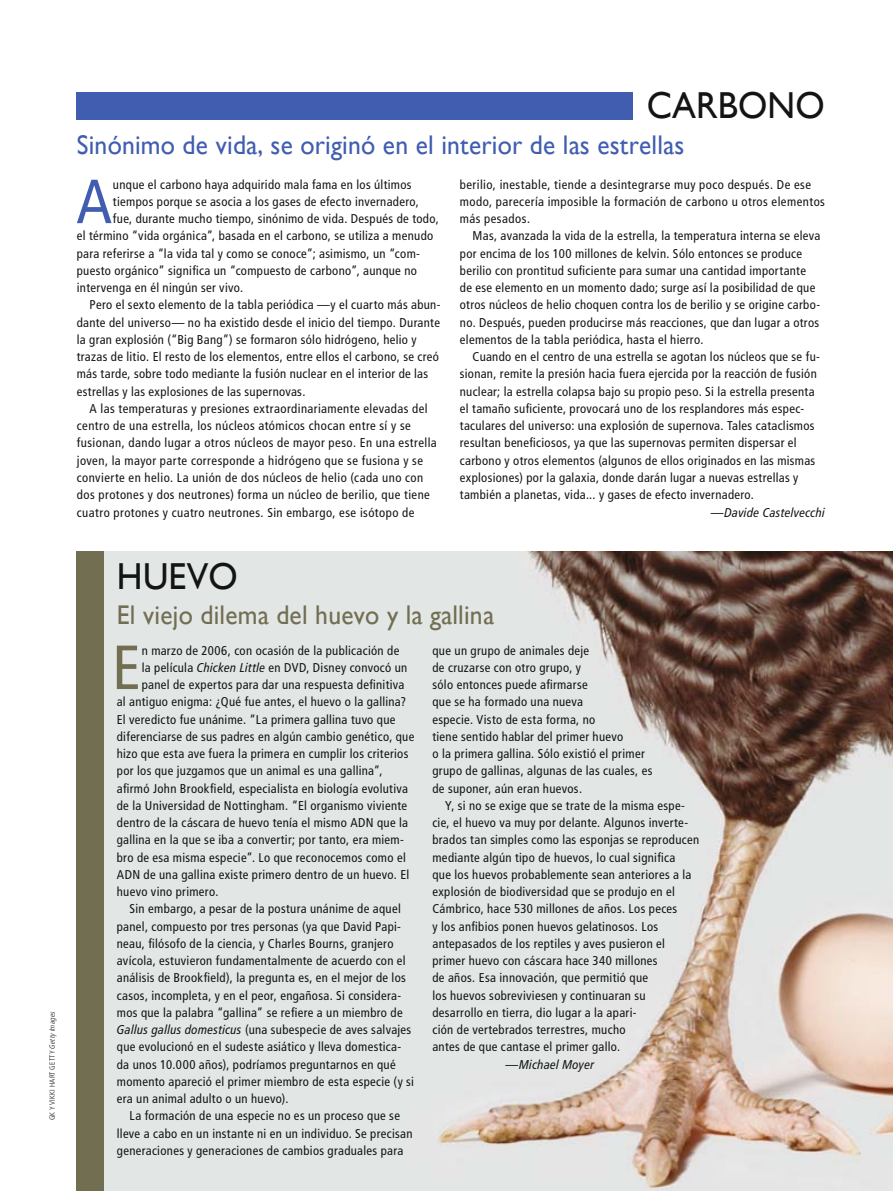
<style>
.page{position:relative;width:893px;height:1191px;background:#fff}
.page>*{position:absolute;margin:0;border:0;box-sizing:border-box;transform-origin:0 0}
.t1{font:condensed 62.25px "Frutiger LT Std";color:#405db0}
.t2{font:condensed 62.25px "Frutiger LT Std";color:#716e52}
.t3{font:37.5px "Gill Sans";letter-spacing:.005em;color:#131413;scale:.95 1}
.t4{font:27px "Gill Sans";letter-spacing:.01em;color:#405db0;scale:.95 1}
.t5{font:27px "Gill Sans";letter-spacing:.01em;color:#716e52;scale:.95 1}
.t6{font:condensed 12.75px/17.2px "Frutiger LT Std";letter-spacing:.025em;color:#131413}
.t7{font:italic condensed 12.75px "Frutiger LT Com";letter-spacing:.02em;color:#131413}
.t8{font:11.25px "The Antiqua B5";color:#131413}
.t9{font:300 condensed 7.5px "Frutiger LT Std";letter-spacing:.035em;color:#131413}
.s1{font-family:"Frutiger LT Com";font-style:italic}
.s2{font-family:"Frutiger LT Std";font-style:normal}
.s3{color:#dc2a1b}
.s4{font-size:12px}
</style>
<div class="page">
<div style="left:77px;top:92px;width:556px;height:27px;background:#405db0"></div>
<img style="left:104px;top:551px;width:789px;height:640px">
<div style="left:77px;top:551px;width:27px;height:640px;background:#716e52"></div>
<p class="t9" style="left:48px;top:1120px;width:111px;rotate:-90deg">GK Y VIKKI HART GETTY <span class="s1">Getty Images</span></p>
<h2 class="t3" style="left:647px;top:84px;width:189px">CARBONO</h2>
<h3 class="t4" style="left:77px;top:129px;width:641px">Sinónimo de vida, se originó en el interior de las estrellas</h3>
<h1 class="t1" style="left:76px;top:171px;width:37px">A</h1>
<p class="t6" style="left:113px;top:176px;width:300px">unque el carbono haya adquirido mala fama en los últimos</p>
<p class="t6" style="left:460px;top:176px;width:367px">berilio, inestable, tiende a desintegrarse muy poco después. De ese modo, parecería imposible la formación de carbono u otros elementos más pesados.</p>
<p class="t6" style="left:460px;top:228px;width:362px;text-indent:13px">Mas, avanzada la vida de la estrella, la temperatura interna se eleva por encima de los 100 millones de kelvin. Sólo entonces se produce berilio con prontitud suficiente para sumar una cantidad importante de ese elemento en un momento dado; surge así la posibilidad de que otros núcleos de helio choquen contra los de berilio y se origine carbo&shy;no. Después, pueden producirse más reacciones, que dan lugar a otros elementos de la tabla periódica, hasta el hierro.</p>
<p class="t6" style="left:460px;top:349px;width:362px;text-indent:13px">Cuando en el centro de una estrella se agotan los núcleos que se fu&shy;sionan, remite la presión hacia fuera ejercida por la reacción de fusión nuclear; la estrella colapsa bajo su propio peso. Si la estrella presenta el tamaño suficiente, provocará uno de los resplandores más espec&shy;taculares del universo: una explosión de supernova. Tales cataclismos resultan beneficiosos, ya que las supernovas permiten dispersar el carbono y otros elementos (algunos de ellos originados en las mismas explosiones) por la galaxia, donde darán lugar a nuevas estrellas y también a planetas, vida... y gases de efecto invernadero.</p>
<p class="t7" style="left:711px;top:507px;width:116px"><span class="s2">—</span>Davide Castelvecchi</p>
<p class="t6" style="left:113px;top:193px;width:307px">tiempos porque se asocia a los gases de efecto invernadero,</p>
<p class="t6" style="left:113px;top:211px;width:327px">fue, durante mucho tiempo, sinónimo de vida. Después de todo,</p>
<p class="t6" style="left:77px;top:228px;width:358px">el término “vida orgánica”, basada en el carbono, se utiliza a menudo</p>
<p class="t6" style="left:77px;top:245px;width:345px">para referirse a “la vida tal y como se conoce”; asimismo, un “com-</p>
<p class="t6" style="left:77px;top:262px;width:342px">puesto orgánico” significa un “compuesto de carbono”, aunque no</p>
<p class="t6" style="left:77px;top:280px;width:168px">intervenga en él ningún ser vivo.</p>
<p class="t6" style="left:90px;top:297px;width:352px">Pero el sexto elemento de la tabla periódica —y el cuarto más abun-</p>
<p class="t6" style="left:77px;top:314px;width:365px">dante del universo— no ha existido desde el inicio del tiempo. Durante</p>
<p class="t6" style="left:77px;top:331px;width:341px">la gran explosión (“Big Bang”) se formaron sólo hidrógeno, helio y</p>
<p class="t6" style="left:77px;top:349px;width:364px">trazas de litio. El resto de los elementos, entre ellos el carbono, se creó</p>
<p class="t6" style="left:77px;top:366px;width:353px">más tarde, sobre todo mediante la fusión nuclear en el interior de las</p>
<p class="t6" style="left:77px;top:383px;width:230px">estrellas y las explosiones de las supernovas.</p>
<p class="t6" style="left:90px;top:400px;width:340px">A las temperaturas y presiones extraordinariamente elevadas del</p>
<p class="t6" style="left:77px;top:418px;width:336px">centro de una estrella, los núcleos atómicos chocan entre sí y se</p>
<p class="t6" style="left:77px;top:435px;width:361px">fusionan, dando lugar a otros núcleos de mayor peso. En una estrella</p>
<p class="t6" style="left:77px;top:452px;width:348px">joven, la mayor parte corresponde a hidrógeno que se fusiona y se</p>
<p class="t6" style="left:77px;top:469px;width:348px">convierte en helio. La unión de dos núcleos de helio (cada uno con</p>
<p class="t6" style="left:77px;top:487px;width:355px">dos protones y dos neutrones) forma un núcleo de berilio, que tiene</p>
<p class="t6" style="left:77px;top:504px;width:339px">cuatro protones y cuatro neutrones. Sin embargo, ese isótopo de</p>
<h2 class="t3" style="left:117px;top:555px;width:129px">HUEVO</h2>
<h3 class="t5" style="left:117px;top:599px;width:398px">El viejo dilema del huevo y la gallina</h3>
<h1 class="t2" style="left:112px;top:637px;width:30px">E</h1>
<p class="t6" style="left:142px;top:642px;width:259px">n marzo de 2006, con ocasión de la publicación de</p>
<p class="t6" style="left:142px;top:659px;width:267px">la película <span class="s1">Chicken Little</span> en DVD, Disney convocó un</p>
<p class="t6" style="left:142px;top:676px;width:264px">panel de expertos para dar una respuesta definitiva</p>
<p class="t6" style="left:117px;top:694px;width:291px">al antiguo enigma: ¿Qué fue antes, el huevo o la gallina?</p>
<p class="t6" style="left:117px;top:711px;width:280px">El veredicto fue unánime. “La primera gallina tuvo que</p>
<p class="t6" style="left:117px;top:728px;width:299px">diferenciarse de sus padres en algún cambio genético, que</p>
<p class="t6" style="left:117px;top:745px;width:293px">hizo que esta ave fuera la primera en cumplir los criterios</p>
<p class="t6" style="left:117px;top:763px;width:267px">por los que juzgamos que un animal es una gallina”,</p>
<p class="t6" style="left:117px;top:780px;width:293px">afirmó John Brookfield, especialista en biología evolutiva</p>
<p class="t6" style="left:117px;top:797px;width:292px">de la Universidad de Nottingham. “El organismo viviente</p>
<p class="t6" style="left:117px;top:814px;width:293px">dentro de la cáscara de huevo tenía el mismo ADN que la</p>
<p class="t6" style="left:117px;top:832px;width:289px">gallina en la que se iba a convertir; por tanto, era miem-</p>
<p class="t6" style="left:117px;top:849px;width:290px">bro de esa misma especie”. Lo que reconocemos como el</p>
<p class="t6" style="left:117px;top:866px;width:294px">ADN de una gallina existe primero dentro de un huevo. El</p>
<p class="t6" style="left:117px;top:883px;width:103px">huevo vino primero.</p>
<p class="t6" style="left:130px;top:901px;width:273px">Sin embargo, a pesar de la postura unánime de aquel</p>
<p class="t6" style="left:117px;top:918px;width:286px">panel, compuesto por tres personas (ya que David Papi-</p>
<p class="t6" style="left:117px;top:935px;width:278px">neau, filósofo de la ciencia, y Charles Bourns, granjero</p>
<p class="t6" style="left:117px;top:952px;width:290px">avícola, estuvieron fundamentalmente de acuerdo con el</p>
<p class="t6" style="left:117px;top:970px;width:291px">análisis de Brookfield), la pregunta es, en el mejor de los</p>
<p class="t6" style="left:117px;top:987px;width:286px">casos, incompleta, y en el peor, engañosa. Si considera-</p>
<p class="t6" style="left:117px;top:1004px;width:287px">mos que la palabra “gallina” se refiere a un miembro de</p>
<p class="t6" style="left:117px;top:1021px;width:296px"><span class="s1">Gallus gallus domesticus</span> (una subespecie de aves salvajes</p>
<p class="t6" style="left:117px;top:1039px;width:286px">que evolucionó en el sudeste asiático y lleva domestica-</p>
<p class="t6" style="left:117px;top:1056px;width:280px">da unos 10.000 años), podríamos preguntarnos en qué</p>
<p class="t6" style="left:117px;top:1073px;width:299px">momento apareció el primer miembro de esta especie (y si</p>
<p class="t6" style="left:117px;top:1090px;width:173px">era un animal adulto o un huevo).</p>
<p class="t6" style="left:130px;top:1108px;width:272px">La formación de una especie no es un proceso que se</p>
<p class="t6" style="left:117px;top:1125px;width:297px">lleve a cabo en un instante ni en un individuo. Se precisan</p>
<p class="t6" style="left:117px;top:1142px;width:288px">generaciones y generaciones de cambios graduales para</p>
<p class="t8" style="left:77px;top:1153px;width:238px">INVESTIGACION <span class="s3">Y</span> CIENCIA, <span class="s4">noviembre, 2009</span></p>
<p class="t6" style="left:432px;top:642px;width:221px">que un grupo de animales deje<br>de cruzarse con otro grupo, y<br>sólo entonces puede afirmarse<br>que se ha formado una nueva<br>especie. Visto de esta forma, no<br>tiene sentido hablar del primer huevo<br>o la primera gallina. Sólo existió el primer grupo de gallinas, algunas de las cuales, es de suponer, aún eran huevos.</p>
<p class="t6" style="left:432px;top:797px;width:268px;text-indent:13px">Y, si no se exige que se trate de la misma espe&shy;cie, el huevo va muy por delante. Algunos inverte&shy;brados tan simples como las esponjas se reproducen mediante algún tipo de huevos, lo cual significa<br>que los huevos probablemente sean anteriores a la explosión de biodiversidad que se produjo en el Cámbrico, hace 530 millones de años. Los peces<br>y los anfibios ponen huevos gelatinosos. Los antepasados de los reptiles y aves pusieron el primer huevo con cáscara hace 340 millones<br>de años. Esa innovación, que permitió que<br>los huevos sobreviviesen y continuaran su desarrollo en tierra, dio lugar a la apari-<br>ción de vertebrados terrestres, mucho<br>antes de que cantase el primer gallo.</p>
<p class="t7" style="left:505px;top:1059px;width:90px"><span class="s2">—</span>Michael Moyer</p>
</div>
